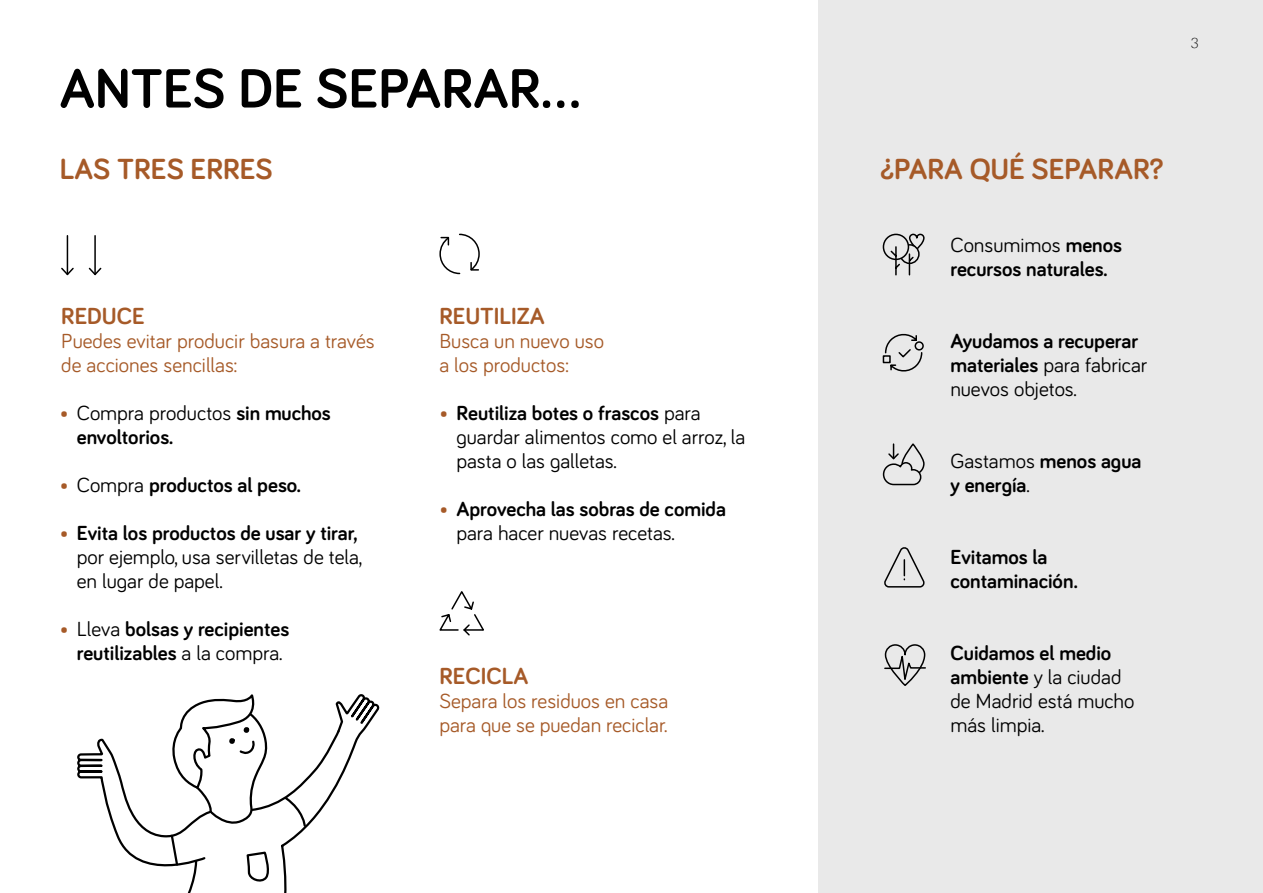
<style>
.page{position:relative;width:1263px;height:893px;background:#fff}
.page>*{position:absolute;margin:0;border:0;box-sizing:border-box;transform-origin:0 0}
.t1{font:700 57px "Bariol";color:#000}
.t2{font:700 30px "Bariol";color:#a65a28}
.t3{font:700 24px "Bariol";color:#a65a28}
.t4{font:700 21px/24px "Bariol";color:#000}
.t5{font:21px/24px "Bariol";color:#000}
.t6{font:21px/24px "Bariol";color:#a65a28}
.t7{font:300 14.25px "Lato";color:#000}
.s1{font-weight:400;color:#a65a28}
.s2{font-weight:400}
.s3{color:#a65a28}
.s4{font-weight:700}
</style>
<div class="page">
<div style="left:819px;top:0;width:444px;height:893px;background:#e9e9e9"></div>
<svg style="left:900px;top:245px;width:19px;height:18px"></svg>
<div style="left:899px;top:244px;width:21px;height:20px;border:2px solid #000;border-radius:50%"></div>
<svg style="left:907px;top:233px;width:18px;height:43px"></svg>
<div style="left:883px;top:234px;width:25px;height:25px;background:#e9e9e9;border-radius:50%"></div>
<div style="left:883px;top:234px;width:26px;height:26px;border:2px solid #000;border-radius:50%"></div>
<svg style="left:889px;top:246px;width:12px;height:30px"></svg>
<div style="left:901px;top:443px;width:23px;height:32px;border:2px solid #000;border-radius:11px"></div>
<svg style="left:882px;top:444px;width:40px;height:42px"></svg>
<svg style="left:884px;top:644px;width:42px;height:42px"></svg>
<svg style="left:882px;top:333px;width:42px;height:39px"></svg>
<svg style="left:884px;top:547px;width:41px;height:41px"></svg>
<svg style="left:77px;top:694px;width:303px;height:199px"></svg>
<svg style="left:439px;top:591px;width:45px;height:45px"></svg>
<svg style="left:439px;top:233px;width:41px;height:42px"></svg>
<hr style="left:67px;top:236px;width:1px;height:38px;background:#000">
<svg style="left:61px;top:266px;width:13px;height:10px"></svg>
<hr style="left:94px;top:236px;width:2px;height:38px;background:#000">
<svg style="left:88px;top:266px;width:14px;height:10px"></svg>
<h1 class="t1" style="left:60px;top:49px;width:523px">ANTES DE SEPARAR…</h1>
<h2 class="t2" style="left:60px;top:149px;width:215px">LAS TRES ERRES</h2>
<p class="t3" style="left:61px;top:299px;width:85px">REDUCE</p>
<p class="t6" style="left:61px;top:328px;width:315px">Puedes evitar producir basura a través de acciones sencillas:</p>
<p class="t4" style="left:77px;top:400px;width:256px;text-indent:-17px"><span class="s1">•</span> <span class="s2">Compra productos</span> sin muchos envoltorios.</p>
<p class="t4" style="left:60px;top:472px;width:243px"><span class="s1">•</span> <span class="s2">Compra</span> productos al peso.</p>
<p class="t5" style="left:77px;top:520px;width:287px;text-indent:-17px"><span class="s3">•</span> <span class="s4">Evita los productos de usar y tirar, </span>por ejemplo, usa servilletas de tela, en lugar de papel.</p>
<p class="t4" style="left:60px;top:616px;width:231px;text-align:center"><span class="s1">•</span> <span class="s2">Lleva</span> bolsas y recipientes reutilizables <span class="s2">a la compra.</span></p>
<p class="t3" style="left:439px;top:299px;width:107px">REUTILIZA</p>
<p class="t6" style="left:439px;top:328px;width:166px">Busca un nuevo uso a los productos:</p>
<p class="t5" style="left:456px;top:400px;width:290px;text-indent:-17px"><span class="s3">•</span> <span class="s4">Reutiliza botes o frascos</span> para guardar alimentos como el arroz, la pasta o las galletas.</p>
<p class="t4" style="left:456px;top:496px;width:271px;text-indent:-17px"><span class="s1">•</span> Aprovecha las sobras de comida <span class="s2">para hacer nuevas recetas.</span></p>
<p class="t3" style="left:439px;top:659px;width:91px">RECICLA</p>
<p class="t6" style="left:439px;top:688px;width:230px">Separa los residuos en casa para que se puedan reciclar.</p>
<p class="t7" style="left:1190px;top:35px;width:10px">3</p>
<h2 class="t2" style="left:881px;top:149px;width:284px">¿PARA QUÉ SEPARAR?</h2>
<p class="t4" style="left:950px;top:232px;width:173px"><span class="s2">Consumimos</span> menos recursos naturales.</p>
<p class="t4" style="left:950px;top:328px;width:199px">Ayudamos a recuperar materiales <span class="s2">para fabricar nuevos objetos.</span></p>
<p class="t4" style="left:950px;top:448px;width:192px"><span class="s2">Gastamos</span> menos agua y energía<span class="s2">.</span></p>
<p class="t4" style="left:950px;top:544px;width:129px">Evitamos la contaminación.</p>
<p class="t5" style="left:950px;top:640px;width:185px"><span class="s4">Cuidamos el medio ambiente</span> y la ciudad de Madrid está mucho más limpia.</p>
</div>
